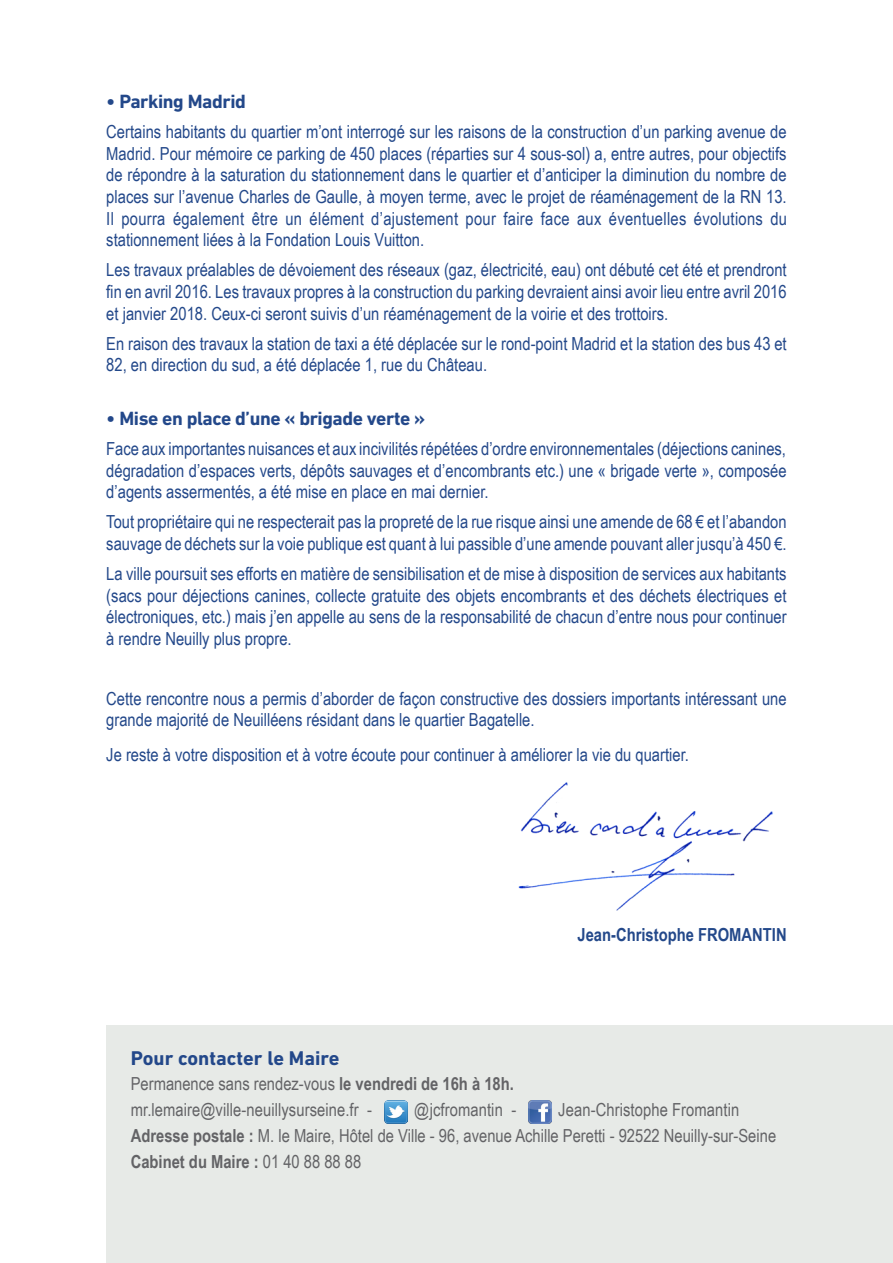
<style>
.page{position:relative;width:893px;height:1263px;background:#fff}
.page>*{position:absolute;margin:0;border:0;box-sizing:border-box;transform-origin:0 0}
.t1{font:700 20.25px "DIN Next LT Pro";color:#23488a}
.t2{font:700 19.5px "DIN Next LT Pro";letter-spacing:-.02em;color:#23488a}
.t3{font:18px/21.6px "Arial Narrow";color:#23488a;text-align:justify}
.t4{font:18px "Arial Narrow";color:#636366}
.t5{font:700 18px "Arial Narrow";color:#636366}
.t6{font:700 18px "Arial Narrow";color:#23488a}
.s1{font-weight:700}
.s2{font-weight:400}
</style>
<div class="page">
<img style="left:518px;top:782px;width:255px;height:128px">
<div style="left:106px;top:1025px;width:787px;height:238px;background:#e7eae7"></div>
<img style="left:385px;top:1101px;width:23px;height:23px">
<img style="left:528px;top:1100px;width:23px;height:24px">
<p class="t2" style="left:106px;top:90px;width:141px">• Parking Madrid</p>
<p class="t3" style="left:106px;top:120px;width:682px">Certains habitants du quartier m’ont interrogé sur les raisons de la construction d’un parking avenue de Madrid. Pour mémoire ce parking de 450 places (réparties sur 4 sous-sol) a, entre autres, pour objectifs de répondre à la saturation du stationnement dans le quartier et d’anticiper la diminution du nombre de places sur l’avenue Charles de Gaulle, à moyen terme, avec le projet de réaménagement de la RN 13.<br>Il pourra également être un élément d’ajustement pour faire face aux éventuelles évolutions du stationnement liées à la Fondation Louis Vuitton.</p>
<p class="t3" style="left:106px;top:259px;width:682px">Les travaux préalables de dévoiement des réseaux (gaz, électricité, eau) ont débuté cet été et prendront fin en avril 2016. Les travaux propres à la construction du parking devraient ainsi avoir lieu entre avril 2016 et janvier 2018. Ceux-ci seront suivis d’un réaménagement de la voirie et des trottoirs.</p>
<p class="t3" style="left:106px;top:332px;width:682px">En raison des travaux la station de taxi a été déplacée sur le rond-point Madrid et la station des bus 43 et<br>82, en direction du sud, a été déplacée 1, rue du Château.</p>
<p class="t2" style="left:106px;top:407px;width:320px">• Mise en place d’une « brigade verte »</p>
<p class="t3" style="left:106px;top:437px;width:682px">Face aux importantes nuisances et aux incivilités répétées d’ordre environnementales (déjections canines, dégradation d’espaces verts, dépôts sauvages et d’encombrants etc.) une « brigade verte », composée d’agents assermentés, a été mise en place en mai dernier.</p>
<p class="t3" style="left:106px;top:510px;width:682px">Tout propriétaire qui ne respecterait pas la propreté de la rue risque ainsi une amende de 68 € et l’abandon sauvage de déchets sur la voie publique est quant à lui passible d’une amende pouvant aller jusqu’à 450 €.</p>
<p class="t3" style="left:106px;top:562px;width:682px">La ville poursuit ses efforts en matière de sensibilisation et de mise à disposition de services aux habitants (sacs pour déjections canines, collecte gratuite des objets encombrants et des déchets électriques et électroniques, etc.) mais j’en appelle au sens de la responsabilité de chacun d’entre nous pour continuer à rendre Neuilly plus propre.</p>
<p class="t3" style="left:106px;top:687px;width:682px">Cette rencontre nous a permis d’aborder de façon constructive des dossiers importants intéressant une grande majorité de Neuilléens résidant dans le quartier Bagatelle.</p>
<p class="t3" style="left:106px;top:743px;width:584px">Je reste à votre disposition et à votre écoute pour continuer à améliorer la vie du quartier.</p>
<p class="t6" style="left:578px;top:921px;width:211px">Jean-Christophe FROMANTIN</p>
<p class="t1" style="left:131px;top:1046px;width:210px">Pour contacter le Maire</p>
<p class="t4" style="left:131px;top:1071px;width:385px">Permanence sans rendez-vous <span class="s1">le vendredi de 16h à 18h.</span></p>
<p class="t4" style="left:131px;top:1097px;width:243px">mr.lemaire@ville-neuillysurseine.fr -</p>
<p class="t4" style="left:414px;top:1097px;width:104px">@jcfromantin -</p>
<p class="t4" style="left:558px;top:1097px;width:182px">Jean-Christophe Fromantin</p>
<p class="t4" style="left:131px;top:1122px;width:647px"><span class="s1">Adresse postale :</span> M. le Maire, Hôtel de Ville - 96, avenue Achille Peretti - 92522 Neuilly-sur-Seine</p>
<p class="t5" style="left:131px;top:1148px;width:232px">Cabinet du Maire : <span class="s2">01 40 88 88 88</span></p>
</div>
